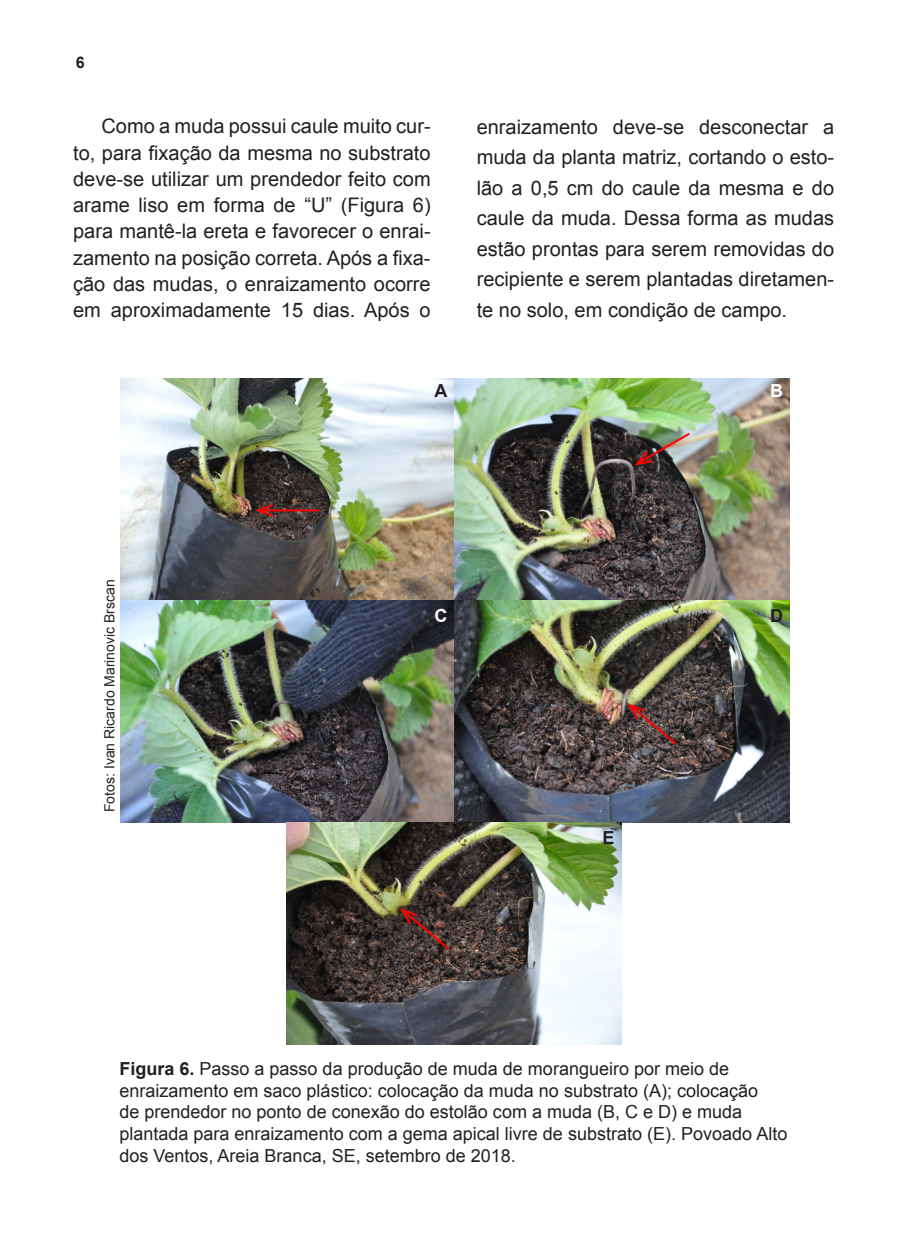
<style>
.page{position:relative;width:908px;height:1248px;background:#fff}
.page>*{position:absolute;margin:0;border:0;box-sizing:border-box;transform-origin:0 0}
.t1{font:20px/26.2px "Arial";color:#231f20;text-align:justify}
.t2{font:18px/21.6px "Arial";color:#231f20}
.t3{font:700 18px "Arial";color:#231f20}
.t4{font:700 18px "Arial";color:#fff}
.t5{font:700 16px "Arial";color:#231f20}
.t6{font:14px "Arial";color:#231f20}
.s1{font-weight:700}
</style>
<div class="page">
<img style="left:121px;top:378px;width:668px;height:444px">
<img style="left:287px;top:822px;width:333px;height:222px">
<hr style="left:258px;top:509px;width:60px;height:2px;background:#f00">
<svg style="left:252px;top:502px;width:23px;height:16px"></svg>
<img style="left:631px;top:431px;width:60px;height:36px">
<svg style="left:625px;top:701px;width:53px;height:45px;background:#5f4442"></svg>
<svg style="left:397px;top:906px;width:54px;height:45px;background:#503431"></svg>
<p class="t5" style="left:76px;top:52px;width:10px">6</p>
<p class="t1" style="left:73px;top:113px;width:359px;text-indent:28px">Como a muda possui caule muito cur&shy;to, para fixação da mesma no substrato deve-se utilizar um prendedor feito com arame liso em forma de “U” (Figura 6) para mantê-la ereta e favorecer o enrai&shy;zamento na posição correta. Após a fixa&shy;ção das mudas, o enraizamento ocorre em aproximadamente 15 dias. Após o</p>
<p class="t1" style="left:476px;top:112px;width:359px;line-height:30.6px">enraizamento deve-se desconectar a muda da planta matriz, cortando o esto&shy;lão a 0,5 cm do caule da mesma e do caule da muda. Dessa forma as mudas estão prontas para serem removidas do recipiente e serem plantadas diretamen&shy;te no solo, em condição de campo.</p>
<p class="t6" style="left:100px;top:812px;width:234px;rotate:-90deg">Fotos: Ivan Ricardo Marinovic Brscan</p>
<p class="t3" style="left:434px;top:379px;width:14px">A</p>
<p class="t4" style="left:769px;top:379px;width:14px">B</p>
<p class="t4" style="left:434px;top:603px;width:14px">C</p>
<p class="t3" style="left:602px;top:825px;width:14px">E</p>
<p class="t3" style="left:769px;top:603px;width:14px">D</p>
<p class="t2" style="left:119px;top:1058px;width:669px"><span class="s1">Figura 6.</span> Passo a passo da produção de muda de morangueiro por meio de enraizamento em saco plástico: colocação da muda no substrato (A); colocação<br>de prendedor no ponto de conexão do estolão com a muda (B, C e D) e muda plantada para enraizamento com a gema apical livre de substrato (E). Povoado Alto dos Ventos, Areia Branca, SE, setembro de 2018.</p>
</div>
